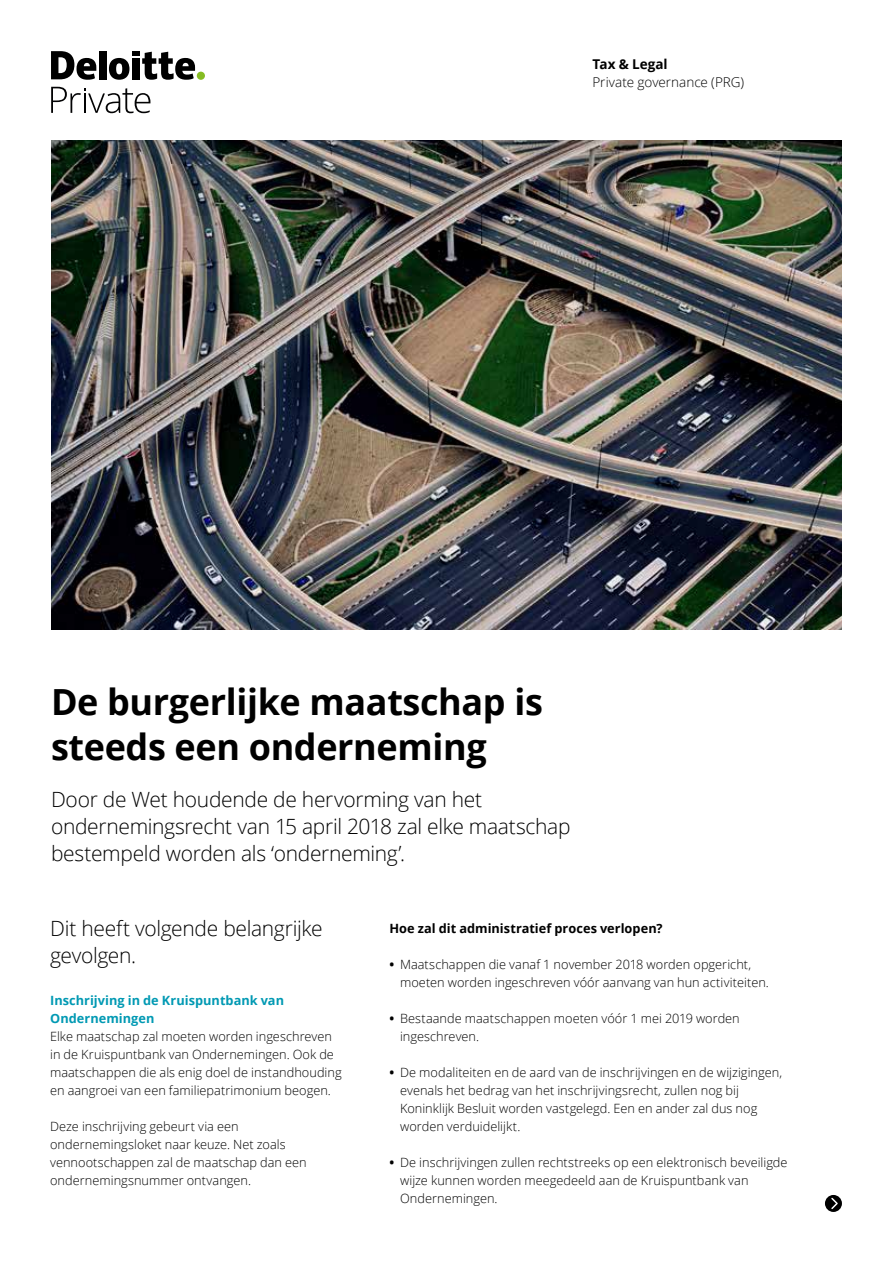
<style>
.page{position:relative;width:893px;height:1263px;background:#fff}
.page>*{position:absolute;margin:0;border:0;box-sizing:border-box;transform-origin:0 0}
.t1{font:700 36px/45px "Open Sans";letter-spacing:-.01em;color:#000}
.t2{font:300 21px/27px "Open Sans";letter-spacing:-.015em;color:#000}
.t3{font:300 13.5px "Open Sans";color:#000}
.t4{font:700 13.5px "Open Sans";color:#000}
.t5{font:300 12.75px/18px "Open Sans";color:#000}
.t6{font:700 12.75px/18px "Open Sans";letter-spacing:.005em;color:#0099b3}
.t7{font:700 12.75px "Open Sans";letter-spacing:.005em;color:#000}
.s1{font-weight:700}
</style>
<div class="page">
<img style="left:51px;top:140px;width:791px;height:489px">
<div style="left:197px;top:72px;width:8px;height:8px;background:#85bc22;border-radius:50%"></div>
<div style="left:99px;top:51px;width:7px;height:28px;background:#000"></div>
<svg style="left:109px;top:51px;width:86px;height:29px"></svg>
<svg style="left:51px;top:51px;width:45px;height:29px"></svg>
<svg style="left:51px;top:87px;width:99px;height:26px"></svg>
<div style="left:825px;top:1195px;width:17px;height:17px;background:#000;border-radius:50%"></div>
<svg style="left:831px;top:1196px;width:8px;height:13px"></svg>
<p class="t4" style="left:592px;top:55px;width:77px">Tax &amp; Legal</p>
<p class="t3" style="left:592px;top:73px;width:153px">Private governance (PRG)</p>
<h1 class="t1" style="left:51px;top:679px;width:493px">De burgerlijke maatschap is steeds een onderneming</h1>
<h2 class="t2" style="left:51px;top:785px;width:521px">Door de Wet houdende de hervorming van het ondernemingsrecht van 15 april 2018 zal elke maatschap bestempeld worden als ‘onderneming’.</h2>
<h2 class="t2" style="left:50px;top:914px;width:274px">Dit heeft volgende belangrijke gevolgen.</h2>
<p class="t6" style="left:50px;top:991px;width:235px">Inschrijving in de Kruispuntbank van<br>Ondernemingen</p>
<p class="t5" style="left:50px;top:1027px;width:293px">Elke maatschap zal moeten worden ingeschreven in de Kruispuntbank van Ondernemingen. Ook de maatschappen die als enig doel de instandhouding en aangroei van een familiepatrimonium beogen.</p>
<p class="t5" style="left:50px;top:1117px;width:258px">Deze inschrijving gebeurt via een ondernemingsloket naar keuze. Net zoals vennootschappen zal de maatschap dan een ondernemingsnummer ontvangen.</p>
<p class="t7" style="left:389px;top:919px;width:275px">Hoe zal dit administratief proces verlopen?</p>
<p class="t5" style="left:400px;top:955px;width:370px;text-indent:-11px"><span class="s1">•</span> Maatschappen die vanaf 1 november 2018 worden opgericht, moeten worden ingeschreven vóór aanvang van hun activiteiten.</p>
<p class="t5" style="left:400px;top:1009px;width:341px;text-indent:-11px"><span class="s1">•</span> Bestaande maatschappen moeten vóór 1 mei 2019 worden ingeschreven.</p>
<p class="t5" style="left:400px;top:1063px;width:383px;text-indent:-11px"><span class="s1">•</span> De modaliteiten en de aard van de inschrijvingen en de wijzigingen, evenals het bedrag van het inschrijvingsrecht, zullen nog bij Koninklijk Besluit worden vastgelegd. Een en ander zal dus nog worden verduidelijkt.</p>
<p class="t5" style="left:400px;top:1153px;width:389px;text-indent:-11px"><span class="s1">•</span> De inschrijvingen zullen rechtstreeks op een elektronisch beveiligde wijze kunnen worden meegedeeld aan de Kruispuntbank van<br>Ondernemingen.</p>
</div>
